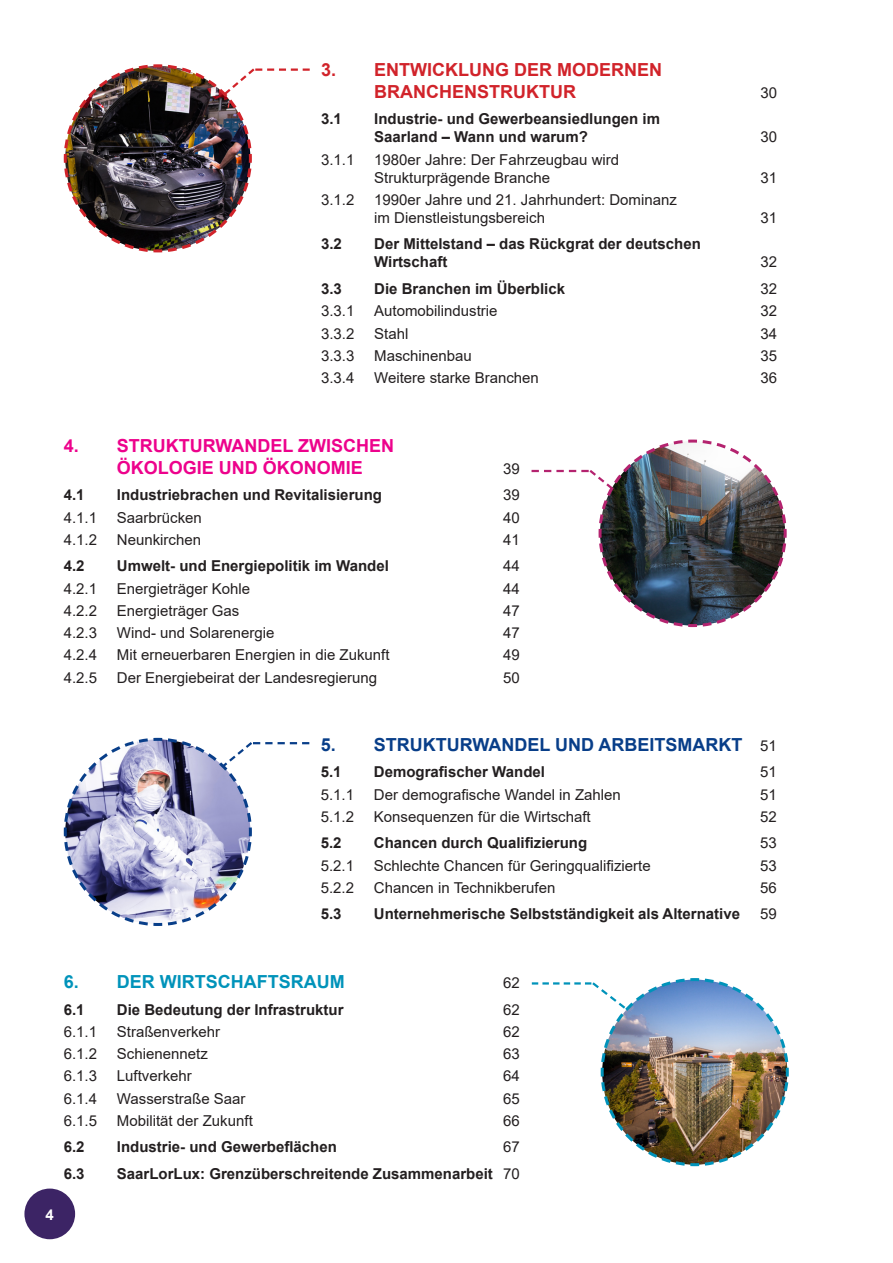
<style>
.page{position:relative;width:893px;height:1263px;background:#fff}
.page>*{position:absolute;margin:0;border:0;box-sizing:border-box;transform-origin:0 0}
.t1{font:700 18px/21.6px "Arial";color:#ed028c}
.t2{font:700 18px/21.6px "Arial";color:#d1232a}
.t3{font:700 18px "Arial";color:#083e89}
.t4{font:700 18px "Arial";color:#0093ba}
.t5{font:15px/18px "Arial";color:#231f20}
.t6{font:700 15px/18px "Arial";color:#231f20}
.t7{font:700 15px "Arial";color:#fff}
.s1{font-weight:400;font-size:15px;color:#231f20}
.s2{font-weight:400}
</style>
<div class="page">
<div style="left:24px;top:1188px;width:51px;height:51px;background:#3c2465;border-radius:50%"></div>
<img style="left:532px;top:978px;width:257px;height:189px">
<img style="left:531px;top:439px;width:256px;height:189px">
<svg style="left:63px;top:737px;width:246px;height:189px"></svg>
<img style="left:63px;top:64px;width:247px;height:189px">
<p class="t2" style="left:374px;top:59px;width:289px;text-indent:-53px">3. ENTWICKLUNG DER MODERNEN<br>BRANCHENSTRUKTUR</p>
<p class="t6" style="left:321px;top:110px;width:22px">3.1</p>
<p class="t6" style="left:374px;top:110px;width:287px">Industrie- und Gewerbeansiedlungen im<br>Saarland – Wann und warum?</p>
<p class="t5" style="left:321px;top:150px;width:35px">3.1.1</p>
<p class="t5" style="left:374px;top:150px;width:247px">1980er Jahre: Der Fahrzeugbau wird<br>Strukturprägende Branche</p>
<p class="t5" style="left:321px;top:191px;width:35px">3.1.2</p>
<p class="t5" style="left:374px;top:191px;width:304px">1990er Jahre und 21. Jahrhundert: Dominanz im Dienstleistungsbereich</p>
<p class="t6" style="left:321px;top:235px;width:22px">3.2</p>
<p class="t6" style="left:374px;top:235px;width:328px">Der Mittelstand – das Rückgrat der deutschen<br>Wirtschaft</p>
<p class="t5" style="left:760px;top:84px;width:18px">30</p>
<p class="t5" style="left:760px;top:128px;width:18px">30</p>
<p class="t5" style="left:760px;top:168px;width:18px">31</p>
<p class="t5" style="left:760px;top:209px;width:18px">31</p>
<p class="t5" style="left:760px;top:253px;width:18px">32</p>
<p class="t6" style="left:321px;top:280px;width:22px">3.3</p>
<p class="t6" style="left:374px;top:280px;width:192px">Die Branchen im Überblick</p>
<p class="t5" style="left:760px;top:280px;width:18px">32</p>
<p class="t5" style="left:321px;top:302px;width:35px">3.3.1</p>
<p class="t5" style="left:374px;top:302px;width:125px">Automobilindustrie</p>
<p class="t5" style="left:760px;top:302px;width:18px">32</p>
<p class="t5" style="left:321px;top:324px;width:35px">3.3.2</p>
<p class="t5" style="left:374px;top:324px;width:36px">Stahl</p>
<p class="t5" style="left:760px;top:324px;width:18px">34</p>
<p class="t5" style="left:321px;top:346px;width:35px">3.3.3</p>
<p class="t5" style="left:374px;top:346px;width:99px">Maschinenbau</p>
<p class="t5" style="left:760px;top:346px;width:18px">35</p>
<p class="t5" style="left:321px;top:369px;width:35px">3.3.4</p>
<p class="t5" style="left:374px;top:369px;width:166px">Weitere starke Branchen</p>
<p class="t5" style="left:760px;top:369px;width:18px">36</p>
<p class="t1" style="left:117px;top:435px;width:279px;text-indent:-53px">4. STRUKTURWANDEL ZWISCHEN<br>ÖKOLOGIE UND ÖKONOMIE</p>
<p class="t5" style="left:503px;top:459px;width:18px">39</p>
<p class="t6" style="left:64px;top:486px;width:22px">4.1</p>
<p class="t6" style="left:117px;top:486px;width:267px">Industriebrachen und Revitalisierung</p>
<p class="t5" style="left:503px;top:486px;width:18px">39</p>
<p class="t5" style="left:64px;top:508px;width:35px">4.1.1</p>
<p class="t5" style="left:117px;top:508px;width:87px">Saarbrücken</p>
<p class="t5" style="left:503px;top:508px;width:18px">40</p>
<p class="t5" style="left:64px;top:530px;width:35px">4.1.2</p>
<p class="t5" style="left:117px;top:530px;width:86px">Neunkirchen</p>
<p class="t5" style="left:503px;top:530px;width:18px">41</p>
<p class="t6" style="left:64px;top:557px;width:22px">4.2</p>
<p class="t6" style="left:117px;top:557px;width:273px">Umwelt- und Energiepolitik im Wandel</p>
<p class="t5" style="left:503px;top:557px;width:18px">44</p>
<p class="t5" style="left:64px;top:579px;width:35px">4.2.1</p>
<p class="t5" style="left:117px;top:579px;width:135px">Energieträger Kohle</p>
<p class="t5" style="left:503px;top:579px;width:18px">44</p>
<p class="t5" style="left:64px;top:601px;width:35px">4.2.2</p>
<p class="t5" style="left:117px;top:601px;width:124px">Energieträger Gas</p>
<p class="t5" style="left:503px;top:601px;width:18px">47</p>
<p class="t5" style="left:64px;top:624px;width:35px">4.2.3</p>
<p class="t5" style="left:117px;top:624px;width:159px">Wind- und Solarenergie</p>
<p class="t5" style="left:503px;top:624px;width:18px">47</p>
<p class="t5" style="left:64px;top:646px;width:35px">4.2.4</p>
<p class="t5" style="left:117px;top:646px;width:274px">Mit erneuerbaren Energien in die Zukunft</p>
<p class="t5" style="left:503px;top:646px;width:18px">49</p>
<p class="t5" style="left:64px;top:668px;width:35px">4.2.5</p>
<p class="t5" style="left:117px;top:668px;width:262px">Der Energiebeirat der Landesregierung</p>
<p class="t5" style="left:503px;top:668px;width:18px">50</p>
<p class="t3" style="left:321px;top:732px;width:457px">5. STRUKTURWANDEL UND ARBEITSMARKT <span class="s1">51</span></p>
<p class="t6" style="left:321px;top:763px;width:22px">5.1</p>
<p class="t6" style="left:374px;top:763px;width:173px">Demografischer Wandel</p>
<p class="t5" style="left:760px;top:763px;width:18px">51</p>
<p class="t5" style="left:321px;top:785px;width:35px">5.1.1</p>
<p class="t5" style="left:374px;top:785px;width:249px">Der demografische Wandel in Zahlen</p>
<p class="t5" style="left:760px;top:785px;width:18px">51</p>
<p class="t5" style="left:321px;top:807px;width:35px">5.1.2</p>
<p class="t5" style="left:374px;top:807px;width:218px">Konsequenzen für die Wirtschaft</p>
<p class="t5" style="left:760px;top:807px;width:18px">52</p>
<p class="t6" style="left:321px;top:834px;width:22px">5.2</p>
<p class="t6" style="left:374px;top:834px;width:215px">Chancen durch Qualifizierung</p>
<p class="t5" style="left:760px;top:834px;width:18px">53</p>
<p class="t5" style="left:321px;top:856px;width:35px">5.2.1</p>
<p class="t5" style="left:374px;top:856px;width:278px">Schlechte Chancen für Geringqualifizierte</p>
<p class="t5" style="left:760px;top:856px;width:18px">53</p>
<p class="t5" style="left:321px;top:878px;width:35px">5.2.2</p>
<p class="t5" style="left:374px;top:878px;width:183px">Chancen in Technikberufen</p>
<p class="t5" style="left:760px;top:878px;width:18px">56</p>
<p class="t6" style="left:321px;top:905px;width:22px">5.3</p>
<p class="t6" style="left:374px;top:905px;width:368px">Unternehmerische Selbstständigkeit als Alternative</p>
<p class="t5" style="left:760px;top:905px;width:18px">59</p>
<p class="t4" style="left:64px;top:969px;width:283px">6. DER WIRTSCHAFTSRAUM</p>
<p class="t5" style="left:503px;top:974px;width:18px">62</p>
<p class="t6" style="left:64px;top:1000px;width:22px">6.1</p>
<p class="t6" style="left:117px;top:1000px;width:228px">Die Bedeutung der Infrastruktur</p>
<p class="t5" style="left:503px;top:1000px;width:18px">62</p>
<p class="t5" style="left:64px;top:1022px;width:35px">6.1.1</p>
<p class="t5" style="left:117px;top:1022px;width:105px">Straßenverkehr</p>
<p class="t5" style="left:503px;top:1022px;width:18px">62</p>
<p class="t5" style="left:64px;top:1045px;width:35px">6.1.2</p>
<p class="t5" style="left:117px;top:1045px;width:92px">Schienennetz</p>
<p class="t5" style="left:503px;top:1045px;width:18px">63</p>
<p class="t5" style="left:64px;top:1067px;width:35px">6.1.3</p>
<p class="t5" style="left:117px;top:1067px;width:77px">Luftverkehr</p>
<p class="t5" style="left:503px;top:1067px;width:18px">64</p>
<p class="t5" style="left:64px;top:1089px;width:35px">6.1.4</p>
<p class="t5" style="left:117px;top:1089px;width:130px">Wasserstraße Saar</p>
<p class="t5" style="left:503px;top:1089px;width:18px">65</p>
<p class="t5" style="left:64px;top:1111px;width:35px">6.1.5</p>
<p class="t5" style="left:117px;top:1111px;width:137px">Mobilität der Zukunft</p>
<p class="t5" style="left:503px;top:1111px;width:18px">66</p>
<p class="t6" style="left:64px;top:1138px;width:22px">6.2</p>
<p class="t6" style="left:117px;top:1138px;width:222px">Industrie- und Gewerbeflächen</p>
<p class="t5" style="left:503px;top:1138px;width:18px">67</p>
<p class="t6" style="left:64px;top:1165px;width:22px">6.3</p>
<p class="t6" style="left:117px;top:1165px;width:404px">SaarLorLux: Grenzüberschreitende Zusammenarbeit <span class="s2">70</span></p>
<p class="t7" style="left:45px;top:1204px;width:10px">4</p>
</div>
